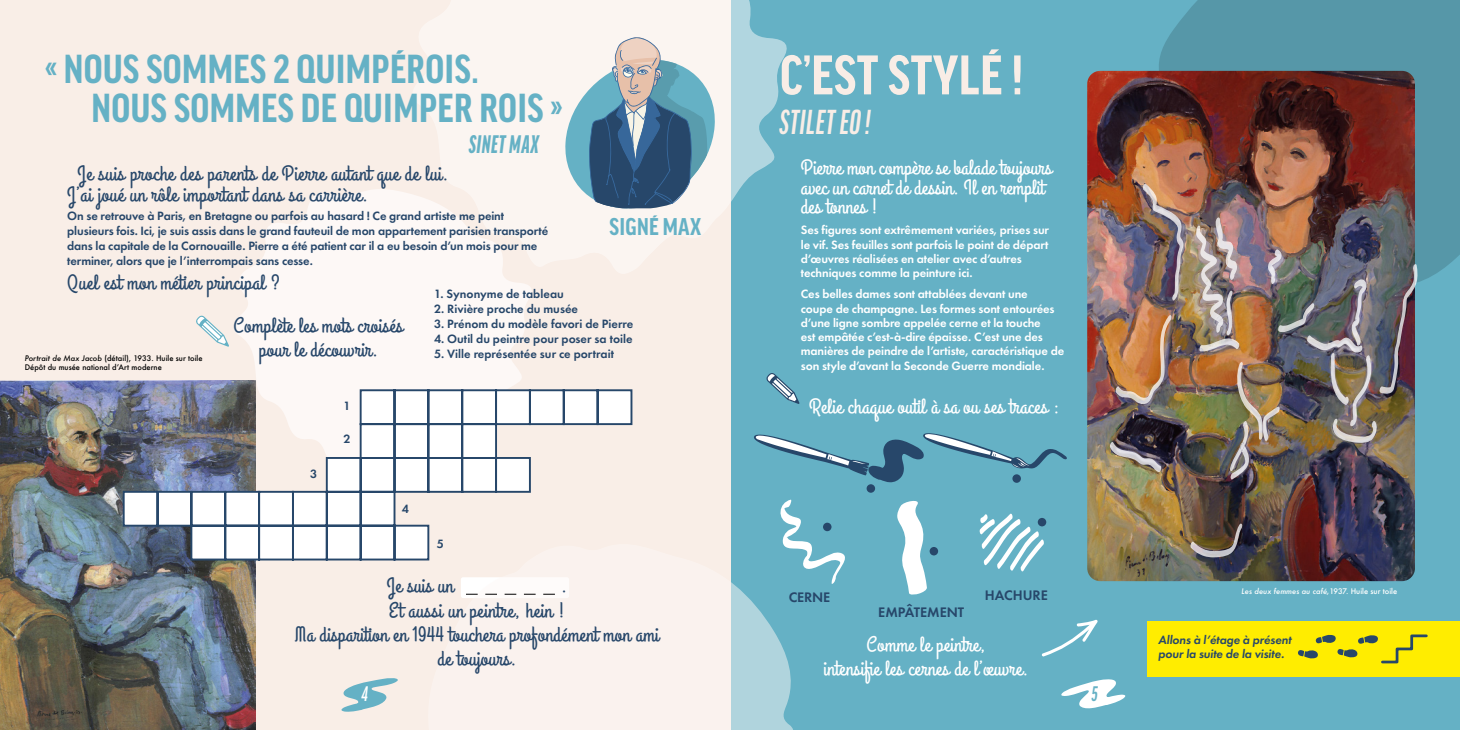
<style>
.page{position:relative;width:1460px;height:730px;background:#fff}
.page>*{position:absolute;margin:0;border:0;box-sizing:border-box;transform-origin:0 0}
.t1{font:700 condensed 59.5px "Good Headline Pro";letter-spacing:.01em;color:#f8ede6}
.t2{font:700 condensed 43.25px/39.6px "Good Headline Pro";letter-spacing:.01em;color:#65b1c5}
.t3{font:italic 700 37px "Good Headline Pro Comp";letter-spacing:.02em;color:#f8ede6}
.t4{font:italic 900 27.12px "Good Headline Pro Comp";letter-spacing:.03em;color:#65b1c5}
.t5{font:700 condensed 25.88px "Good Headline Pro";letter-spacing:.01em;color:#65b1c5}
.t6{font:italic 700 22.5px "Good Headline Pro Comp";color:#fff}
.t7{font:italic 700 22.5px "Good Headline Pro Comp";color:#65b1c5}
.t8{font:21.25px/21.8px "Grand Hotel";letter-spacing:.02em;color:#27476a}
.t9{font:21.25px/19.2px "Grand Hotel";color:#fff}
.t10{font:600 14.38px "Futura PT";color:#27476a}
.t11{font:600 12.5px/15px "Futura PT";letter-spacing:-.01em;color:#27476a}
.t12{font:600 12.5px/14.2px "Futura PT";letter-spacing:-.01em;color:#fff}
.t13{font:italic 600 12.5px/14.2px "Futura PT";letter-spacing:-.01em;color:#27476a}
.t14{font:500 7.5px/9px "Futura";color:#000}
.t15{font:italic 500 7.5px "Futura";color:#fff}
.s1{font-style:italic}
.s2{font-style:normal}
</style>
<div class="page">
<div style="left:730px;top:0;width:730px;height:730px;background:#65b1c5"></div>
<div style="left:1147px;top:621px;width:313px;height:56px;background:#ffed00"></div>
<div style="left:0;top:0;width:730px;height:730px;background:#f9eee7"></div>
<svg style="left:1119px;top:0;width:341px;height:282px;background:#579aab"></svg>
<svg style="left:229px;top:189px;width:302px;height:199px;fill:#fdf8f6"></svg>
<svg style="left:406px;top:0;width:381px;height:275px;fill:#fbf5f1"></svg>
<svg style="left:563px;top:36px;width:154px;height:176px"></svg>
<svg style="left:196px;top:315px;width:33px;height:32px"></svg>
<svg style="left:766px;top:373px;width:33px;height:31px"></svg>
<img style="left:0;top:381px;width:255px;height:349px">
<svg style="left:122px;top:388px;width:511px;height:173px"></svg>
<img style="left:1087px;top:71px;width:328px;height:510px">
<svg style="left:979px;top:513px;width:66px;height:59px"></svg>
<svg style="left:897px;top:501px;width:30px;height:94px"></svg>
<svg style="left:754px;top:433px;width:313px;height:49px"></svg>
<div style="left:867px;top:484px;width:8px;height:9px;background:#27476a;border-radius:50%"></div>
<div style="left:930px;top:547px;width:8px;height:8px;background:#27476a;border-radius:50%"></div>
<div style="left:1012px;top:474px;width:9px;height:9px;background:#27476a;border-radius:50%"></div>
<div style="left:1038px;top:518px;width:8px;height:8px;background:#27476a;border-radius:50%"></div>
<svg style="left:1298px;top:634px;width:130px;height:30px"></svg>
<svg style="left:1042px;top:620px;width:56px;height:37px"></svg>
<svg style="left:426px;top:537px;width:367px;height:193px"></svg>
<svg style="left:466px;top:594px;width:12px;height:1px"></svg>
<svg style="left:485px;top:594px;width:12px;height:1px"></svg>
<svg style="left:524px;top:594px;width:12px;height:1px"></svg>
<svg style="left:543px;top:594px;width:12px;height:1px"></svg>
<svg style="left:776px;top:499px;width:69px;height:86px"></svg>
<img style="left:1142px;top:184px;width:41px;height:116px">
<img style="left:1115px;top:315px;width:57px;height:89px">
<svg style="left:1109px;top:442px;width:53px;height:30px;background:#827a72"></svg>
<svg style="left:1189px;top:524px;width:54px;height:33px;background:#6b5d50"></svg>
<img style="left:1196px;top:217px;width:222px;height:262px">
<svg style="left:1061px;top:679px;width:64px;height:30px"></svg>
<svg style="left:341px;top:678px;width:57px;height:34px"></svg>
<h2 class="t2" style="left:92px;top:50px;width:472px;text-indent:-47px">« NOUS SOMMES 2 QUIMPÉROIS.<br>NOUS SOMMES DE QUIMPER ROIS »</h2>
<h3 class="t4" style="left:469px;top:132px;width:71px">SINET MAX</h3>
<h3 class="t8" style="left:67px;top:163px;width:382px;text-indent:10px">Je suis proche des parents de Pierre autant que de lui.<br>J’ai joué un rôle important dans sa carrière.</h3>
<p class="t11" style="left:67px;top:208px;width:483px">On se retrouve à Paris, en Bretagne ou parfois au hasard ! Ce grand artiste me peint plusieurs fois. Ici, je suis assis dans le grand fauteuil de mon appartement parisien transporté dans la capitale de la Cornouaille. Pierre a été patient car il a eu besoin d’un mois pour me terminer, alors que je l’interrompais sans cesse.</p>
<h3 class="t8" style="left:67px;top:273px;width:214px">Quel est mon métier principal ?</h3>
<h3 class="t5" style="left:610px;top:215px;width:93px">SIGNÉ MAX</h3>
<p class="t11" style="left:434px;top:286px;width:131px">1. Synonyme de tableau</p>
<p class="t11" style="left:434px;top:301px;width:145px">2. Rivière proche du musée</p>
<p class="t11" style="left:434px;top:316px;width:201px">3. Prénom du modèle favori de Pierre</p>
<p class="t11" style="left:434px;top:331px;width:200px">4. Outil du peintre pour poser sa toile</p>
<p class="t11" style="left:434px;top:346px;width:181px">5. Ville représentée sur ce portrait</p>
<h3 class="t8" style="left:234px;top:314px;width:171px;line-height:24.2px;text-align:center">Complète les mots croisés pour le découvrir.</h3>
<p class="t14" style="left:25px;top:353px;width:179px"><span class="s1">Portrait de Max Jacob</span> (détail), 1933. Huile sur toile<br>Dépôt du musée national d’Art moderne</p>
<p class="t11" style="left:310px;top:466px;width:9px">3</p>
<p class="t11" style="left:343px;top:398px;width:9px">1</p>
<p class="t11" style="left:343px;top:431px;width:9px">2</p>
<p class="t11" style="left:402px;top:502px;width:9px">4</p>
<p class="t11" style="left:437px;top:536px;width:9px">5</p>
<h3 class="t8" style="left:387px;top:576px;width:68px">Je suis un</h3>
<h3 class="t8" style="left:561px;top:576px;width:7px">.</h3>
<h3 class="t8" style="left:389px;top:600px;width:177px">Et aussi un peintre, hein !</h3>
<h3 class="t8" style="left:295px;top:624px;width:365px">Ma disparition en 1944 touchera profondément mon ami</h3>
<h3 class="t8" style="left:438px;top:649px;width:80px">de toujours.</h3>
<h1 class="t1" style="left:780px;top:47px;width:245px">C’EST STYLÉ !</h1>
<h3 class="t3" style="left:780px;top:105px;width:92px">STILET EO !</h3>
<h3 class="t9" style="left:801px;top:159px;width:252px">Pierre mon compère se balade toujours avec un carnet de dessin. Il en remplit des tonnes !</h3>
<p class="t12" style="left:801px;top:223px;width:250px">Ses figures sont extrêmement variées, prises sur le vif. Ses feuilles sont parfois le point de départ d’œuvres réalisées en atelier avec d’autres techniques comme la peinture ici.</p>
<p class="t12" style="left:801px;top:287px;width:265px">Ces belles dames sont attablées devant une<br>coupe de champagne. Les formes sont entourées d’une ligne sombre appelée cerne et la touche<br>est empâtée c’est-à-dire épaisse. C’est une des manières de peindre de l’artiste, caractéristique de son style d’avant la Seconde Guerre mondiale.</p>
<h3 class="t9" style="left:809px;top:397px;width:252px">Relie chaque outil à sa ou ses traces :</h3>
<p class="t15" style="left:1241px;top:586px;width:157px">Les deux femmes au café,<span class="s2">1937. Huile sur toile</span></p>
<p class="t10" style="left:985px;top:587px;width:65px">HACHURE</p>
<h3 class="t9" style="left:824px;top:633px;width:206px;line-height:24.2px;text-align:center">Comme le peintre,<br>intensifie les cernes de l’œuvre.</h3>
<p class="t13" style="left:1158px;top:632px;width:135px">Allons à l’étage à présent pour la suite de la visite.</p>
<p class="t10" style="left:789px;top:588px;width:43px">CERNE</p>
<p class="t10" style="left:878px;top:603px;width:87px">EMPÂTEMENT</p>
<h3 class="t6" style="left:362px;top:684px;width:8px">4</h3>
<h3 class="t7" style="left:1092px;top:684px;width:8px">5</h3>
</div>
